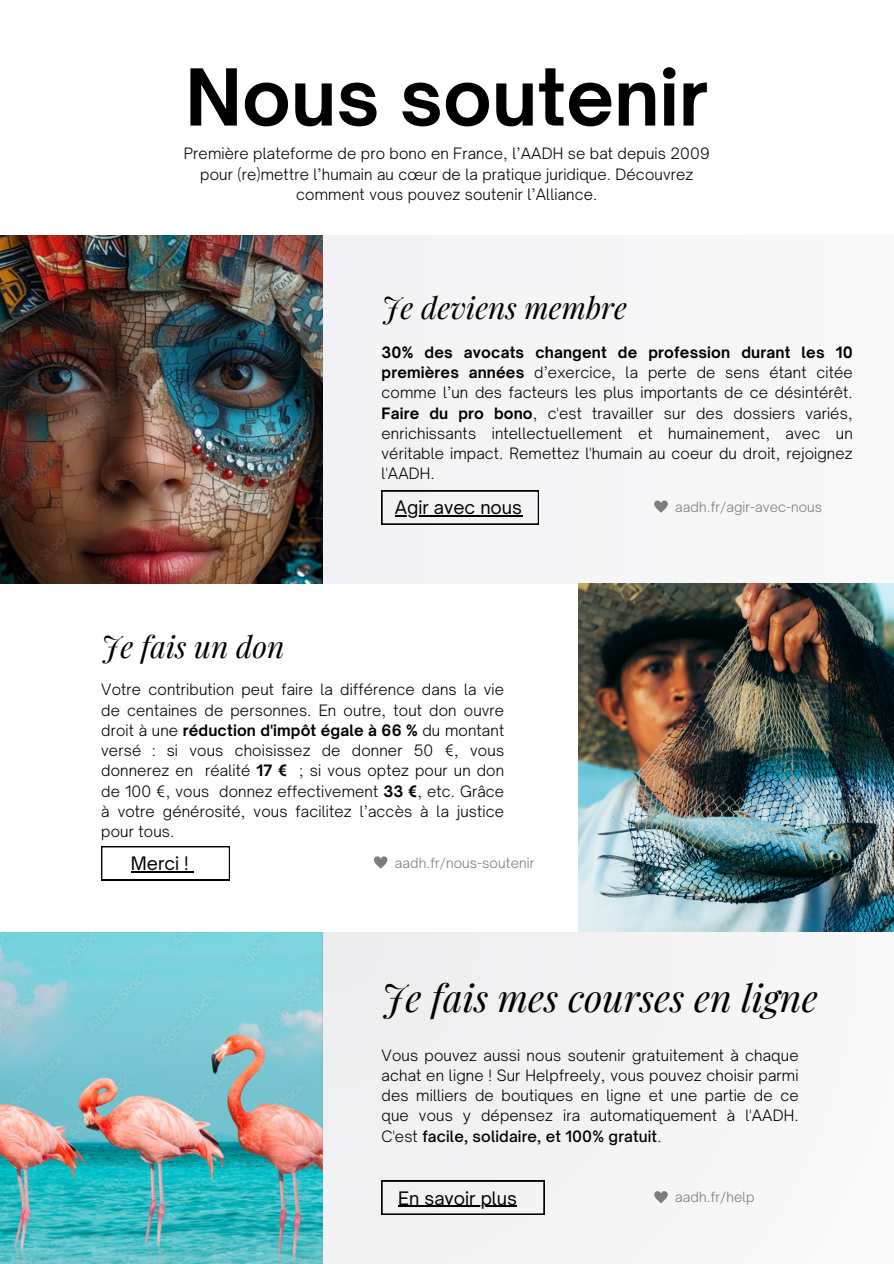
<style>
.page{position:relative;width:894px;height:1264px;background:#fff}
.page>*{position:absolute;margin:0;border:0;box-sizing:border-box;transform-origin:0 0}
.t1{font:700 75px "Open Sauce One";color:#000}
.t2{font:italic 37.5px "Playfair Display";color:#000}
.t3{font:italic 30px "Playfair Display";color:#000}
.t4{font:17.85px "Open Sauce One";color:#000}
.t5{font:300 15px/20.2px "Open Sauce One";letter-spacing:.01em;color:#000;text-align:justify}
.t6{font:300 13.5px "Open Sauce One";letter-spacing:.01em;color:#7d7d7d}
.s1{font-weight:700}
.s2{font-weight:500}
</style>
<div class="page">
<img style="left:0;top:932px;width:322px;height:331px">
<div style="left:322px;top:235px;width:571px;height:348px;background:#f5f5f7"></div>
<img style="left:0;top:235px;width:322px;height:348px">
<svg style="left:381px;top:490px;width:157px;height:34px"></svg>
<div style="left:322px;top:932px;width:571px;height:331px;background:#f4f3f5"></div>
<svg style="left:381px;top:1180px;width:163px;height:34px"></svg>
<svg style="left:654px;top:500px;width:14px;height:12px"></svg>
<svg style="left:374px;top:856px;width:14px;height:12px"></svg>
<svg style="left:654px;top:1191px;width:14px;height:12px"></svg>
<hr style="left:395px;top:515px;width:127px;height:1px;background:#000">
<hr style="left:398px;top:1205px;width:119px;height:1px;background:#000">
<svg style="left:101px;top:846px;width:128px;height:34px"></svg>
<img style="left:578px;top:583px;width:315px;height:348px">
<h1 class="t1" style="left:185px;top:51px;width:524px">Nous soutenir</h1>
<p class="t5" style="left:184px;top:143px;width:527px;text-align:center">Première plateforme de pro bono en France, l’AADH se bat depuis 2009 pour (re)mettre l’humain au cœur de la pratique juridique. Découvrez comment vous pouvez soutenir l’Alliance.</p>
<h3 class="t3" style="left:381px;top:287px;width:247px">Je deviens membre</h3>
<p class="t5" style="left:381px;top:342px;width:472px"><span class="s1">30% des avocats changent de profession durant les 10 premières années</span> d’exercice, la perte de sens étant citée comme l’un des facteurs les plus importants de ce désintérêt.<br><span class="s1">Faire du pro bono</span>, c'est travailler sur des dossiers variés, enrichissants intellectuellement et humainement, avec un véritable impact. Remettez l'humain au coeur du droit, rejoignez l'AADH.</p>
<p class="t4" style="left:395px;top:496px;width:129px">Agir avec nous</p>
<p class="t6" style="left:675px;top:498px;width:148px">aadh.fr/agir-avec-nous</p>
<h3 class="t3" style="left:101px;top:625px;width:185px">Je fais un don</h3>
<p class="t5" style="left:101px;top:679px;width:404px">Votre contribution peut faire la différence dans la vie de centaines de personnes. En outre, tout don ouvre droit à une <span class="s1">réduction d'impôt égale à 66 %</span> du montant versé : si vous choisissez de donner 50 €, vous donnerez en réalité <span class="s1">17 €</span> ; si vous optez pour un don de 100 €, vous donnez effectivement <span class="s1">33 €</span>, etc. Grâce à votre générosité, vous facilitez l’accès à la justice pour tous.</p>
<p class="t4" style="left:131px;top:852px;width:59px">Merci !</p>
<p class="t6" style="left:395px;top:854px;width:141px">aadh.fr/nous-soutenir</p>
<h2 class="t2" style="left:381px;top:971px;width:437px">Je fais mes courses en ligne</h2>
<p class="t5" style="left:381px;top:1044px;width:418px">Vous pouvez aussi nous soutenir gratuitement à chaque achat en ligne ! Sur Helpfreely, vous pouvez choisir parmi des milliers de boutiques en ligne et une partie de ce que vous y dépensez ira automatiquement à l'AADH.<br>C'est <span class="s2">facile, solidaire, et 100% gratuit</span>.</p>
<p class="t4" style="left:398px;top:1186px;width:120px">En savoir plus</p>
<p class="t6" style="left:675px;top:1188px;width:81px">aadh.fr/help</p>
</div>
